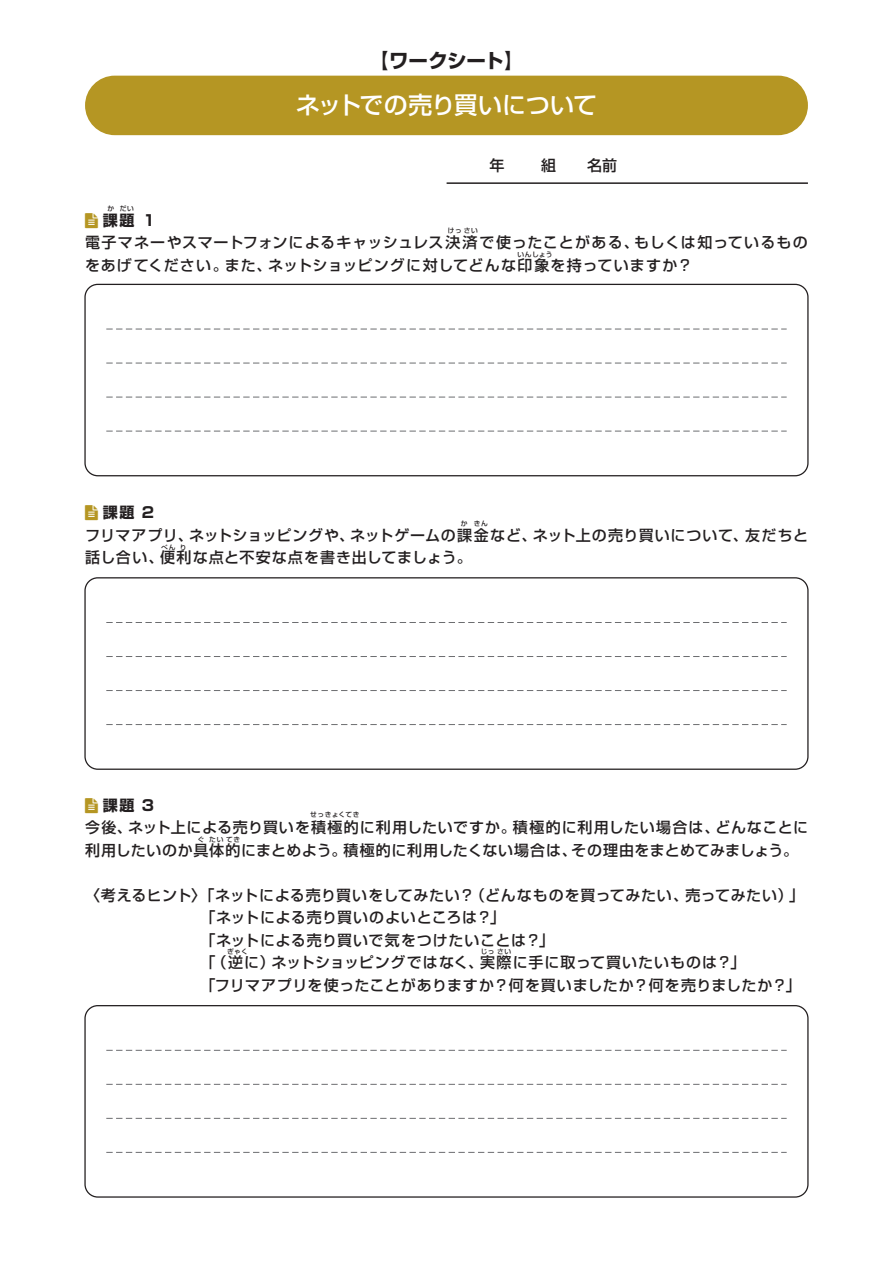
<style>
.page{position:relative;width:893px;height:1263px;background:#fff}
.page>*{position:absolute;margin:0;border:0;box-sizing:border-box;transform-origin:0 0}
.t1{font:500 24px "Shin Go Pro";letter-spacing:-.025em;color:#fff}
.t2{font:700 19.5px "Shin Go Pro";letter-spacing:-.01em;color:#231f20}
.t3{font:500 15px/22.5px "Shin Go Pro";letter-spacing:.05em;color:#231f20}
.t4{font:500 15px/22.5px "Shin Go Pro";letter-spacing:.07em;color:#231f20}
.t5{font:700 15px "Shin Go Pro";color:#231f20}
.t6{font:500 6.75px "Shin Go Pro";letter-spacing:.08em;color:#231f20}
.t7{font:500 6.75px "Shin Go Pro";letter-spacing:.045em;color:#231f20}
</style>
<div class="page">
<div style="left:85px;top:76px;width:723px;height:59px;background:#b59623;border-radius:30px"></div>
<hr style="left:447px;top:182px;width:361px;height:2px;background:#231f20">
<div style="left:84px;top:284px;width:725px;height:192px;border:1px solid #231f20;border-radius:13px"></div>
<svg style="left:106px;top:329px;width:681px;height:1px"></svg>
<svg style="left:106px;top:363px;width:681px;height:1px"></svg>
<svg style="left:106px;top:397px;width:681px;height:1px"></svg>
<svg style="left:106px;top:431px;width:681px;height:1px"></svg>
<div style="left:84px;top:577px;width:725px;height:193px;border:1px solid #231f20;border-radius:13px"></div>
<svg style="left:106px;top:622px;width:681px;height:1px"></svg>
<svg style="left:106px;top:656px;width:681px;height:1px"></svg>
<svg style="left:106px;top:690px;width:681px;height:1px"></svg>
<svg style="left:106px;top:724px;width:681px;height:1px"></svg>
<div style="left:84px;top:1005px;width:725px;height:193px;border:1px solid #231f20;border-radius:13px"></div>
<svg style="left:106px;top:1050px;width:681px;height:1px"></svg>
<svg style="left:106px;top:1084px;width:681px;height:1px"></svg>
<svg style="left:106px;top:1118px;width:681px;height:1px"></svg>
<svg style="left:106px;top:1152px;width:681px;height:1px"></svg>
<h2 class="t2" style="left:369px;top:45px;width:156px">【ワークシート】</h2>
<h1 class="t1" style="left:296px;top:86px;width:303px">ネットでの売り買いについて</h1>
<p class="t3" style="left:489px;top:152px;width:129px">年　　 組　　名前</p>
<p class="t6" style="left:107px;top:203px;width:28px">か だい</p>
<p class="t5" style="left:103px;top:208px;width:55px">課題 １</p>
<p class="t4" style="left:85px;top:230px;width:724px">電子マネーやスマートフォンによるキャッシュレス決済で使ったことがある、もしくは知っているものをあげてください。また、ネットショッピングに対してどんな印象を持っていますか？</p>
<p class="t6" style="left:448px;top:225px;width:32px">けっさい</p>
<p class="t6" style="left:517px;top:249px;width:37px">いんしょう</p>
<p class="t5" style="left:103px;top:501px;width:53px">課題 2</p>
<p class="t3" style="left:85px;top:522px;width:725px">フリマアプリ、ネットショッピングや、ネットゲームの課金など、ネット上の売り買いについて、友だちと話し合い、便利な点と不安な点を書き出してましょう。</p>
<p class="t6" style="left:461px;top:518px;width:29px">か きん</p>
<p class="t6" style="left:161px;top:541px;width:27px">べん り</p>
<p class="t5" style="left:103px;top:793px;width:53px">課題 3</p>
<p class="t3" style="left:85px;top:815px;width:724px">今後、ネット上による売り買いを積極的に利用したいですか。積極的に利用したい場合は、どんなことに利用したいのか具体的にまとめよう。積極的に利用したくない場合は、その理由をまとめてみましょう。</p>
<p class="t3" style="left:200px;top:882px;width:605px;text-indent:-115px">〈考えるヒント〉「ネットによる売り買いをしてみたい？（どんなものを買ってみたい、売ってみたい）」「ネットによる売り買いのよいところは？」<br>「ネットによる売り買いで気をつけたいことは？」<br>「（逆に）ネットショッピングではなく、実際に手に取って買いたいものは？」<br>「フリマアプリを使ったことがありますか？何を買いましたか？何を売りましたか？」</p>
<p class="t7" style="left:310px;top:809px;width:51px">せっきょくてき</p>
<p class="t6" style="left:198px;top:834px;width:44px">ぐ たいてき</p>
<p class="t6" style="left:227px;top:946px;width:22px">ぎゃく</p>
<p class="t6" style="left:481px;top:946px;width:32px">じっさい</p>
</div>
